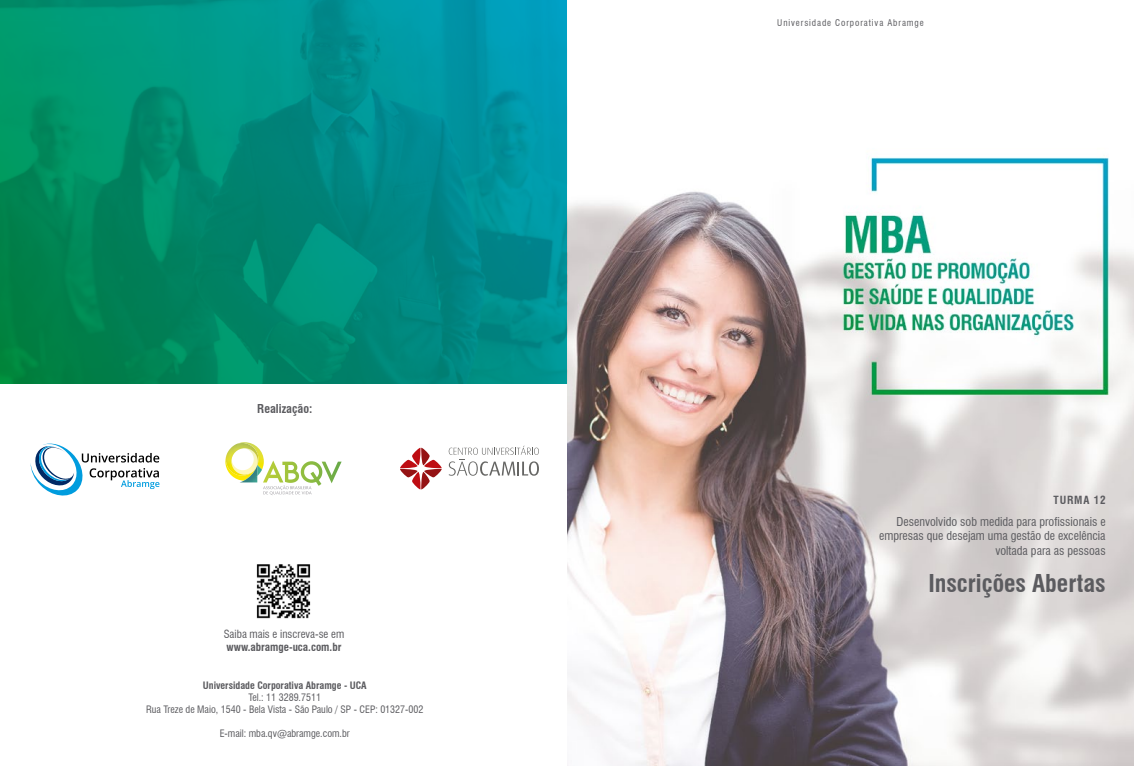
<style>
.page{position:relative;width:1134px;height:766px;background:#fff}
.page>*{position:absolute;margin:0;border:0;box-sizing:border-box;transform-origin:0 0}
.t1{font:700 condensed 24px "Swiss 721 BT";color:#5b5b5f}
.t2{font:condensed 12px/14.4px "Swiss 721 BT";color:#5b5b5f;text-align:right}
.t3{font:700 condensed 12px "Swiss 721 BT";color:#5b5b5f}
.t4{font:700 condensed 11px "Swiss 721 BT";color:#5b5b5f}
.t5{font:condensed 11px "Swiss 721 BT";color:#5b5b5f}
.t6{font:condensed 10px/12px "Swiss 721 BT";color:#5b5b5f;text-align:center}
.t7{font:700 condensed 10px "Swiss 721 BT";color:#5b5b5f}
.t8{font:condensed 9px "Swiss 721 BT";letter-spacing:.1em;color:#5b5b5f}
</style>
<div class="page">
<img style="left:568px;top:157px;width:566px;height:608px">
<svg style="left:449px;top:445px;width:90px;height:30px"></svg>
<svg style="left:400px;top:447px;width:42px;height:43px"></svg>
<img style="left:227px;top:469px;width:4px;height:6px">
<img style="left:225px;top:442px;width:33px;height:27px">
<svg style="left:231px;top:448px;width:111px;height:47px"></svg>
<svg style="left:30px;top:443px;width:129px;height:53px"></svg>
<img style="left:256px;top:564px;width:55px;height:55px">
<img style="left:0;top:0;width:568px;height:383px">
<p class="t3" style="left:257px;top:401px;width:57px">Realização:</p>
<p class="t5" style="left:224px;top:626px;width:122px">Saiba mais e inscreva-se em</p>
<p class="t4" style="left:227px;top:640px;width:116px">www.abramge-uca.com.br</p>
<p class="t7" style="left:203px;top:679px;width:165px">Universidade Corporativa Abramge - UCA</p>
<p class="t6" style="left:146px;top:691px;width:279px">Tel.: 11 3289.7511<br>Rua Treze de Maio, 1540 - Bela Vista - São Paulo / SP - CEP: 01327-002</p>
<p class="t6" style="left:220px;top:727px;width:132px">E-mail: mba.qv@abramge.com.br</p>
<p class="t8" style="left:777px;top:17px;width:148px">Universidade Corporativa Abramge</p>
<p class="t4" style="left:1053px;top:493px;width:54px">TURMA 12</p>
<p class="t2" style="left:879px;top:514px;width:228px">Desenvolvido sob medida para profissionais e empresas que desejam uma gestão de excelência voltada para as pessoas</p>
<h1 class="t1" style="left:928px;top:568px;width:179px">Inscrições Abertas</h1>
</div>
